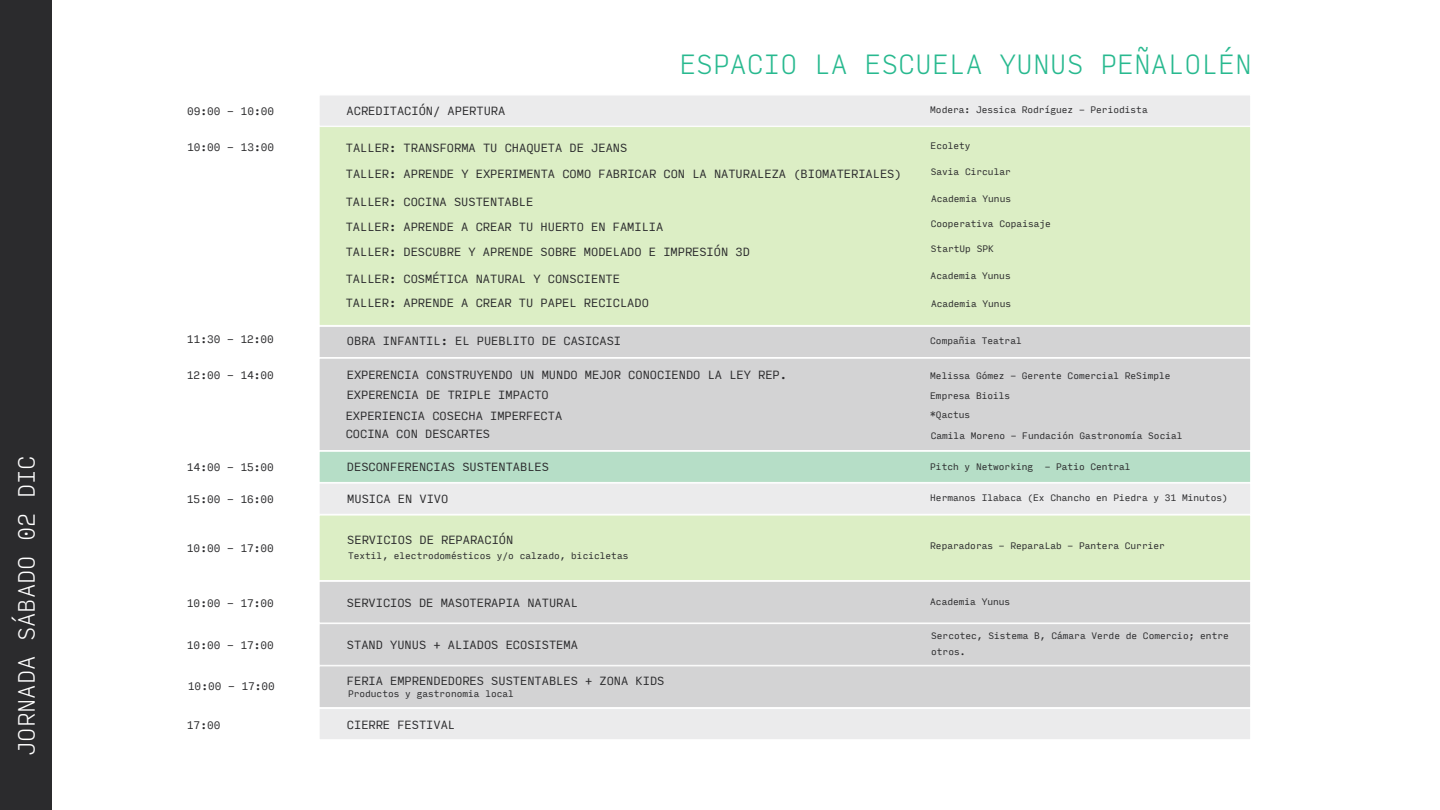
<style>
.page{position:relative;width:1440px;height:810px;background:#fff}
.page>*{position:absolute;margin:0;border:0;box-sizing:border-box;transform-origin:0 0}
.t1{font:200 26.47px "Input Mono";color:#28b98f}
.t2{font:200 22.5px "Input Mono";color:#fff}
.t3{font:11.32px/24.7px "Input Mono";color:#2b2b2d}
.t4{font:10.5px "Input Mono";color:#2b2b2d}
.t5{font:9px/19.3px "Input Mono";color:#2b2b2d}
</style>
<div class="page">
<div style="left:319px;top:126px;width:932px;height:200px;background:#dceec5;border:1px solid #fff"></div>
<div style="left:0;top:0;width:52px;height:810px;background:#2b2b2d"></div>
<div style="left:319px;top:95px;width:932px;height:32px;background:#ebebec;border:1px solid #fff"></div>
<div style="left:319px;top:515px;width:932px;height:66px;background:#dceec5;border:1px solid #fff"></div>
<div style="left:319px;top:708px;width:932px;height:32px;background:#ebebec;border:1px solid #fff"></div>
<div style="left:319px;top:326px;width:932px;height:32px;background:#d3d3d4;border:1px solid #fff"></div>
<div style="left:319px;top:358px;width:932px;height:93px;background:#d3d3d4;border:1px solid #fff"></div>
<div style="left:319px;top:483px;width:932px;height:32px;background:#ebebec;border:1px solid #fff"></div>
<div style="left:319px;top:666px;width:932px;height:42px;background:#d3d3d4;border:1px solid #fff"></div>
<div style="left:319px;top:581px;width:932px;height:42px;background:#d3d3d4;border:1px solid #fff"></div>
<div style="left:319px;top:623px;width:932px;height:43px;background:#d3d3d4;border:1px solid #fff"></div>
<div style="left:319px;top:451px;width:932px;height:32px;background:#b6dec7;border:1px solid #fff"></div>
<h2 class="t2" style="left:6px;top:756px;width:302px;rotate:-90deg">JORNADA SÁBADO 02 DIC</h2>
<h1 class="t1" style="left:679px;top:40px;width:574px">ESPACIO LA ESCUELA YUNUS PEÑALOLÉN</h1>
<p class="t4" style="left:187px;top:101px;width:88px">09:00 - 10:00</p>
<p class="t3" style="left:347px;top:98px;width:160px">ACREDITACIÓN/ APERTURA</p>
<p class="t5" style="left:930px;top:100px;width:219px">Modera: Jessica Rodríguez - Periodista</p>
<p class="t4" style="left:187px;top:138px;width:88px">10:00 - 13:00</p>
<p class="t3" style="left:346px;top:135px;width:283px">TALLER: TRANSFORMA TU CHAQUETA DE JEANS</p>
<p class="t3" style="left:346px;top:161px;width:557px">TALLER: APRENDE Y EXPERIMENTA COMO FABRICAR CON LA NATURALEZA (BIOMATERIALES)</p>
<p class="t3" style="left:346px;top:188px;width:189px">TALLER: COCINA SUSTENTABLE</p>
<p class="t3" style="left:346px;top:214px;width:406px">TALLER: APRENDE A CREAR TU HUERTO EN FAMILIA<br>TALLER: DESCUBRE Y APRENDE SOBRE MODELADO E IMPRESIÓN 3D</p>
<p class="t3" style="left:346px;top:265px;width:305px;line-height:24.4px">TALLER: COSMÉTICA NATURAL Y CONSCIENTE<br>TALLER: APRENDE A CREAR TU PAPEL RECICLADO</p>
<p class="t5" style="left:931px;top:135px;width:42px">Ecolety</p>
<p class="t5" style="left:931px;top:161px;width:82px">Savia Circular</p>
<p class="t5" style="left:931px;top:188px;width:82px">Academia Yunus</p>
<p class="t5" style="left:931px;top:213px;width:122px">Cooperativa Copaisaje</p>
<p class="t5" style="left:931px;top:238px;width:64px">StartUp SPK</p>
<p class="t5" style="left:931px;top:265px;width:82px">Academia Yunus</p>
<p class="t5" style="left:931px;top:293px;width:82px">Academia Yunus</p>
<p class="t4" style="left:187px;top:330px;width:88px">11:30 - 12:00</p>
<p class="t3" style="left:347px;top:328px;width:276px">OBRA INFANTIL: EL PUEBLITO DE CASICASI</p>
<p class="t5" style="left:930px;top:331px;width:93px">Compañia Teatral</p>
<p class="t4" style="left:187px;top:365px;width:88px">12:00 - 14:00</p>
<p class="t3" style="left:347px;top:362px;width:442px">EXPERENCIA CONSTRUYENDO UN MUNDO MEJOR CONOCIENDO LA LEY REP.</p>
<p class="t5" style="left:930px;top:365px;width:242px">Melissa Gómez - Gerente Comercial ReSimple</p>
<p class="t3" style="left:347px;top:382px;width:204px">EXPERENCIA DE TRIPLE IMPACTO</p>
<p class="t3" style="left:346px;top:405px;width:218px;line-height:18.9px">EXPERIENCIA COSECHA IMPERFECTA<br>COCINA CON DESCARTES</p>
<p class="t5" style="left:930px;top:385px;width:82px">Empresa Bioils *Qactus</p>
<p class="t5" style="left:931px;top:425px;width:253px">Camila Moreno - Fundación Gastronomía Social</p>
<p class="t4" style="left:187px;top:457px;width:88px">14:00 - 15:00</p>
<p class="t4" style="left:187px;top:490px;width:88px">15:00 - 16:00</p>
<p class="t4" style="left:187px;top:538px;width:88px">10:00 - 17:00</p>
<p class="t3" style="left:347px;top:454px;width:204px">DESCONFERENCIAS SUSTENTABLES</p>
<p class="t5" style="left:930px;top:456px;width:105px">Pitch y Networking</p>
<p class="t5" style="left:1045px;top:456px;width:87px">- Patio Central</p>
<p class="t5" style="left:930px;top:488px;width:299px">Hermanos Ilabaca (Ex Chancho en Piedra y 31 Minutos)</p>
<p class="t5" style="left:930px;top:536px;width:236px">Reparadoras - ReparaLab - Pantera Currier</p>
<p class="t3" style="left:347px;top:486px;width:103px">MUSICA EN VIVO</p>
<p class="t3" style="left:347px;top:527px;width:168px">SERVICIOS DE REPARACIÓN</p>
<p class="t5" style="left:348px;top:545px;width:282px">Textil, electrodomésticos y/o calzado, bicicletas</p>
<p class="t4" style="left:187px;top:593px;width:88px">10:00 - 17:00</p>
<p class="t3" style="left:347px;top:590px;width:232px">SERVICIOS DE MASOTERAPIA NATURAL</p>
<p class="t5" style="left:930px;top:591px;width:82px">Academia Yunus</p>
<p class="t4" style="left:187px;top:636px;width:88px">10:00 - 17:00</p>
<p class="t3" style="left:347px;top:632px;width:232px">STAND YUNUS + ALIADOS ECOSISTEMA</p>
<p class="t5" style="left:931px;top:626px;width:299px;line-height:16.5px">Sercotec, Sistema B, Cámara Verde de Comercio; entre otros.</p>
<p class="t4" style="left:188px;top:676px;width:88px">10:00 - 17:00</p>
<p class="t4" style="left:187px;top:716px;width:35px">17:00</p>
<p class="t3" style="left:347px;top:667px;width:319px">FERIA EMPRENDEDORES SUSTENTABLES + ZONA KIDS</p>
<p class="t5" style="left:348px;top:684px;width:167px">Productos y gastronomia local</p>
<p class="t3" style="left:347px;top:711px;width:110px">CIERRE FESTIVAL</p>
</div>
